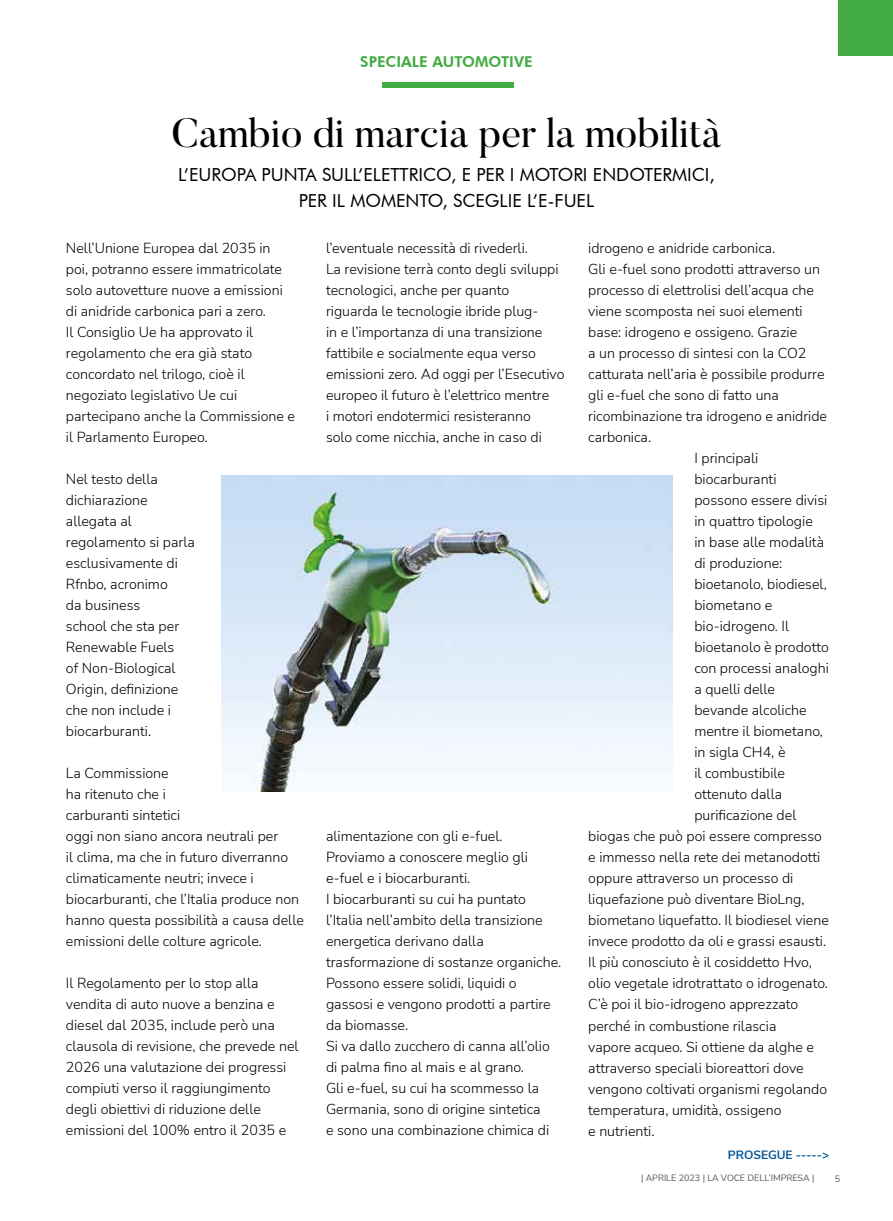
<style>
.page{position:relative;width:893px;height:1221px;background:#fff}
.page>*{position:absolute;margin:0;border:0;box-sizing:border-box;transform-origin:0 0}
.t1{font:40.5px "Butler";color:#000}
.t2{font:18px/25.5px "Futura BT";color:#000;text-align:center}
.t3{font:800 15px "Futura BT";color:#43ac43}
.t4{font:300 14.25px/21px "Nunito Sans";color:#000}
.t5{font:700 12px "Nunito Sans";color:#015698}
.t6{font:9px "Nunito Sans";color:#575756}
</style>
<div class="page">
<div style="left:838px;top:0;width:55px;height:55px;background:#43ac43"></div>
<div style="left:383px;top:82px;width:131px;height:5px;background:#43ac43"></div>
<img style="left:221px;top:476px;width:451px;height:315px">
<p class="t3" style="left:360px;top:52px;width:174px">SPECIALE AUTOMOTIVE</p>
<h1 class="t1" style="left:172px;top:107px;width:551px">Cambio di marcia per la mobilità</h1>
<p class="t2" style="left:178px;top:162px;width:538px">L’EUROPA PUNTA SULL’ELETTRICO, E PER I MOTORI ENDOTERMICI,<br>PER IL MOMENTO, SCEGLIE L’E-FUEL</p>
<p class="t4" style="left:66px;top:237px;width:231px">Nell’Unione Europea dal 2035 in poi, potranno essere immatricolate solo autovetture nuove a emissioni di anidride carbonica pari a zero.<br>Il Consiglio Ue ha approvato il regolamento che era già stato concordato nel trilogo, cioè il negoziato legislativo Ue cui partecipano anche la Commissione e il Parlamento Europeo.</p>
<p class="t4" style="left:66px;top:468px;width:131px">Nel testo della dichiarazione allegata al regolamento si parla esclusivamente di<br>Rfnbo, acronimo<br>da business<br>school che sta per<br>Renewable Fuels<br>of Non-Biological<br>Origin, definizione che non include i biocarburanti.</p>
<p class="t4" style="left:66px;top:762px;width:239px">La Commissione<br>ha ritenuto che i<br>carburanti sintetici<br>oggi non siano ancora neutrali per<br>il clima, ma che in futuro diverranno climaticamente neutri; invece i biocarburanti, che l’Italia produce non hanno questa possibilità a causa delle emissioni delle colture agricole.</p>
<p class="t4" style="left:66px;top:972px;width:234px">Il Regolamento per lo stop alla vendita di auto nuove a benzina e diesel dal 2035, include però una clausola di revisione, che prevede nel 2026 una valutazione dei progressi compiuti verso il raggiungimento degli obiettivi di riduzione delle emissioni del 100% entro il 2035 e</p>
<p class="t4" style="left:326px;top:237px;width:240px">l’eventuale necessità di rivederli.<br>La revisione terrà conto degli sviluppi tecnologici, anche per quanto riguarda le tecnologie ibride plug-<br>in e l’importanza di una transizione fattibile e socialmente equa verso emissioni zero. Ad oggi per l’Esecutivo europeo il futuro è l’elettrico mentre<br>i motori endotermici resisteranno<br>solo come nicchia, anche in caso di</p>
<p class="t4" style="left:588px;top:237px;width:189px">idrogeno e anidride carbonica.</p>
<p class="t4" style="left:588px;top:258px;width:233px">Gli e-fuel sono prodotti attraverso un</p>
<p class="t4" style="left:588px;top:279px;width:227px">processo di elettrolisi dell’acqua che</p>
<p class="t4" style="left:588px;top:300px;width:216px">viene scomposta nei suoi elementi</p>
<p class="t4" style="left:588px;top:321px;width:210px">base: idrogeno e ossigeno. Grazie</p>
<p class="t4" style="left:588px;top:342px;width:220px">a un processo di sintesi con la CO2</p>
<p class="t4" style="left:588px;top:363px;width:238px">catturata nell’aria è possibile produrre</p>
<p class="t4" style="left:588px;top:384px;width:192px">gli e-fuel che sono di fatto una</p>
<p class="t4" style="left:588px;top:405px;width:240px">ricombinazione tra idrogeno e anidride</p>
<p class="t4" style="left:588px;top:426px;width:64px">carbonica.</p>
<p class="t4" style="left:694px;top:447px;width:65px">I principali</p>
<p class="t4" style="left:694px;top:468px;width:84px">biocarburanti</p>
<p class="t4" style="left:694px;top:489px;width:135px">possono essere divisi</p>
<p class="t4" style="left:694px;top:510px;width:120px">in quattro tipologie</p>
<p class="t4" style="left:694px;top:531px;width:131px">in base alle modalità</p>
<p class="t4" style="left:694px;top:552px;width:89px">di produzione:</p>
<p class="t4" style="left:694px;top:573px;width:134px">bioetanolo, biodiesel,</p>
<p class="t4" style="left:694px;top:594px;width:79px">biometano e</p>
<p class="t4" style="left:694px;top:615px;width:96px">bio-idrogeno. Il</p>
<p class="t4" style="left:694px;top:636px;width:136px">bioetanolo è prodotto</p>
<p class="t4" style="left:694px;top:657px;width:136px">con processi analoghi</p>
<p class="t4" style="left:694px;top:678px;width:82px">a quelli delle</p>
<p class="t4" style="left:694px;top:699px;width:114px">bevande alcoliche</p>
<p class="t4" style="left:694px;top:720px;width:130px">mentre il biometano,</p>
<p class="t4" style="left:694px;top:741px;width:93px">in sigla CH4, è</p>
<p class="t4" style="left:694px;top:762px;width:92px">il combustibile</p>
<p class="t4" style="left:694px;top:783px;width:89px">ottenuto dalla</p>
<p class="t4" style="left:694px;top:804px;width:103px">purificazione del</p>
<p class="t4" style="left:588px;top:825px;width:235px">biogas che può poi essere compresso</p>
<p class="t4" style="left:588px;top:846px;width:234px">e immesso nella rete dei metanodotti</p>
<p class="t4" style="left:588px;top:867px;width:207px">oppure attraverso un processo di</p>
<p class="t4" style="left:588px;top:888px;width:218px">liquefazione può diventare BioLng,</p>
<p class="t4" style="left:588px;top:909px;width:242px">biometano liquefatto. Il biodiesel viene</p>
<p class="t4" style="left:588px;top:930px;width:239px">invece prodotto da oli e grassi esausti.</p>
<p class="t4" style="left:588px;top:951px;width:225px">Il più conosciuto è il cosiddetto Hvo,</p>
<p class="t4" style="left:588px;top:972px;width:241px">olio vegetale idrotrattato o idrogenato.</p>
<p class="t4" style="left:588px;top:993px;width:212px">C’è poi il bio-idrogeno apprezzato</p>
<p class="t4" style="left:588px;top:1014px;width:190px">perché in combustione rilascia</p>
<p class="t4" style="left:588px;top:1035px;width:227px">vapore acqueo. Si ottiene da alghe e</p>
<p class="t4" style="left:588px;top:1056px;width:217px">attraverso speciali bioreattori dove</p>
<p class="t4" style="left:588px;top:1077px;width:241px">vengono coltivati organismi regolando</p>
<p class="t4" style="left:588px;top:1098px;width:195px">temperatura, umidità, ossigeno</p>
<p class="t4" style="left:588px;top:1119px;width:68px">e nutrienti.</p>
<p class="t5" style="left:728px;top:1145px;width:103px">PROSEGUE -----&gt;</p>
<p class="t4" style="left:326px;top:825px;width:237px">alimentazione con gli e-fuel.<br>Proviamo a conoscere meglio gli e-fuel e i biocarburanti.<br>I biocarburanti su cui ha puntato l’Italia nell’ambito della transizione energetica derivano dalla trasformazione di sostanze organiche.<br>Possono essere solidi, liquidi o gassosi e vengono prodotti a partire da biomasse.<br>Si va dallo zucchero di canna all’olio di palma fino al mais e al grano.<br>Gli e-fuel, su cui ha scommesso la<br>Germania, sono di origine sintetica<br>e sono una combinazione chimica di</p>
<p class="t6" style="left:641px;top:1171px;width:175px">| APRILE 2023 | LA VOCE DELL’IMPRESA |</p>
<p class="t6" style="left:835px;top:1172px;width:7px">5</p>
</div>
